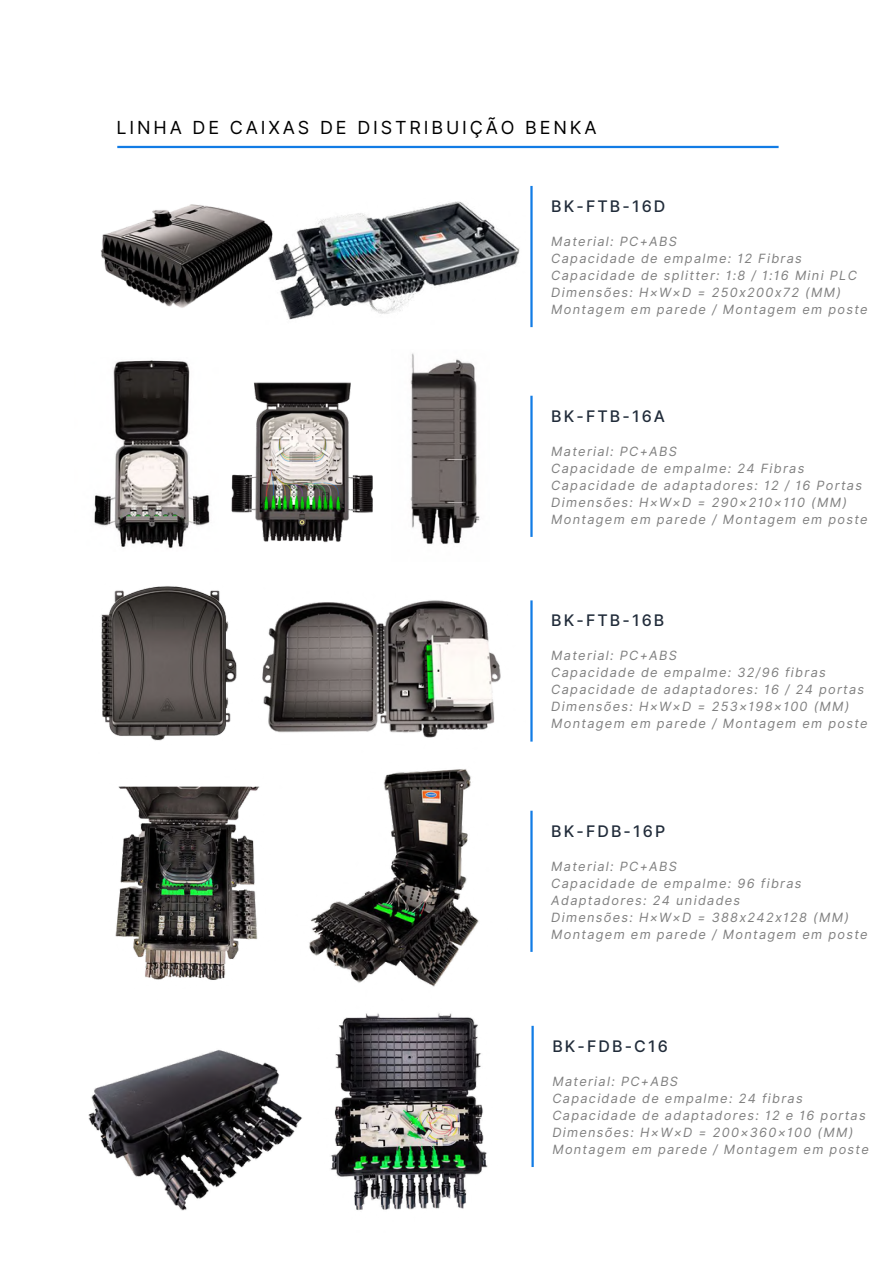
<style>
.page{position:relative;width:894px;height:1264px;background:#fff}
.page>*{position:absolute;margin:0;border:0;box-sizing:border-box;transform-origin:0 0}
.t1{font:18px "Inter";letter-spacing:.16em;color:#000}
.t2{font:500 15.9px "Inter";letter-spacing:.135em;color:#212c3a}
.t3{font:italic 12.75px "Inter";letter-spacing:.1em;color:#808080}
</style>
<div class="page">
<hr style="left:117px;top:146px;width:661px;height:2px;background:#127ce5">
<hr style="left:530px;top:810px;width:2px;height:141px;background:#127ce5">
<hr style="left:530px;top:396px;width:2px;height:141px;background:#127ce5">
<hr style="left:530px;top:600px;width:2px;height:141px;background:#127ce5">
<hr style="left:530px;top:186px;width:2px;height:141px;background:#127ce5">
<img style="left:279px;top:201px;width:241px;height:119px">
<img style="left:100px;top:204px;width:179px;height:104px">
<img style="left:94px;top:360px;width:108px;height:189px">
<img style="left:410px;top:353px;width:70px;height:172px">
<img style="left:202px;top:382px;width:171px;height:143px">
<img style="left:101px;top:586px;width:136px;height:155px">
<img style="left:262px;top:525px;width:239px;height:213px">
<img style="left:312px;top:769px;width:167px;height:182px">
<img style="left:115px;top:786px;width:197px;height:194px">
<img style="left:88px;top:1050px;width:171px;height:161px">
<img style="left:259px;top:951px;width:275px;height:259px">
<p class="t1" style="left:117px;top:116px;width:481px">LINHA DE CAIXAS DE DISTRIBUIÇÃO BENKA</p>
<h2 class="t2" style="left:551px;top:196px;width:116px">BK-FTB-16D</h2>
<p class="t3" style="left:551px;top:233px;width:127px">Material: PC+ABS</p>
<p class="t3" style="left:551px;top:250px;width:252px">Capacidade de empalme: 12 Fibras</p>
<p class="t3" style="left:551px;top:267px;width:307px">Capacidade de splitter: 1:8 / 1:16 Mini PLC</p>
<p class="t3" style="left:551px;top:284px;width:291px">Dimensões: H×W×D = 250x200x72 (MM)</p>
<p class="t3" style="left:551px;top:301px;width:318px">Montagem em parede / Montagem em poste</p>
<p class="t2" style="left:551px;top:406px;width:115px">BK-FTB-16A</p>
<p class="t3" style="left:551px;top:443px;width:127px">Material: PC+ABS</p>
<p class="t3" style="left:551px;top:460px;width:255px">Capacidade de empalme: 24 Fibras</p>
<h2 class="t3" style="left:551px;top:477px;width:312px">Capacidade de adaptadores: 12 / 16 Portas</h2>
<p class="t3" style="left:551px;top:494px;width:297px">Dimensões: H×W×D = 290×210×110 (MM)</p>
<p class="t3" style="left:551px;top:511px;width:318px">Montagem em parede / Montagem em poste</p>
<p class="t2" style="left:551px;top:611px;width:115px">BK-FTB-16B</p>
<p class="t3" style="left:551px;top:648px;width:127px">Material: PC+ABS</p>
<p class="t3" style="left:551px;top:665px;width:276px">Capacidade de empalme: 32/96 fibras</p>
<p class="t3" style="left:551px;top:682px;width:314px">Capacidade de adaptadores: 16 / 24 portas</p>
<p class="t3" style="left:551px;top:699px;width:299px">Dimensões: H×W×D = 253×198×100 (MM)</p>
<p class="t3" style="left:551px;top:716px;width:318px">Montagem em parede / Montagem em poste</p>
<h1 class="t2" style="left:551px;top:821px;width:115px">BK-FDB-16P</h1>
<p class="t3" style="left:551px;top:858px;width:127px">Material: PC+ABS</p>
<p class="t3" style="left:551px;top:875px;width:252px">Capacidade de empalme: 96 fibras</p>
<p class="t3" style="left:551px;top:892px;width:190px">Adaptadores: 24 unidades</p>
<p class="t3" style="left:551px;top:909px;width:299px">Dimensões: H×W×D = 388x242x128 (MM)</p>
<h2 class="t3" style="left:551px;top:926px;width:318px">Montagem em parede / Montagem em poste</h2>
<p class="t2" style="left:552px;top:1036px;width:117px">BK-FDB-C16</p>
<p class="t3" style="left:552px;top:1073px;width:127px">Material: PC+ABS</p>
<p class="t3" style="left:552px;top:1090px;width:252px">Capacidade de empalme: 24 fibras</p>
<p class="t3" style="left:552px;top:1107px;width:315px">Capacidade de adaptadores: 12 e 16 portas</p>
<p class="t3" style="left:552px;top:1124px;width:302px">Dimensões: H×W×D = 200×360×100 (MM)</p>
<p class="t3" style="left:552px;top:1141px;width:318px">Montagem em parede / Montagem em poste</p>
</div>
